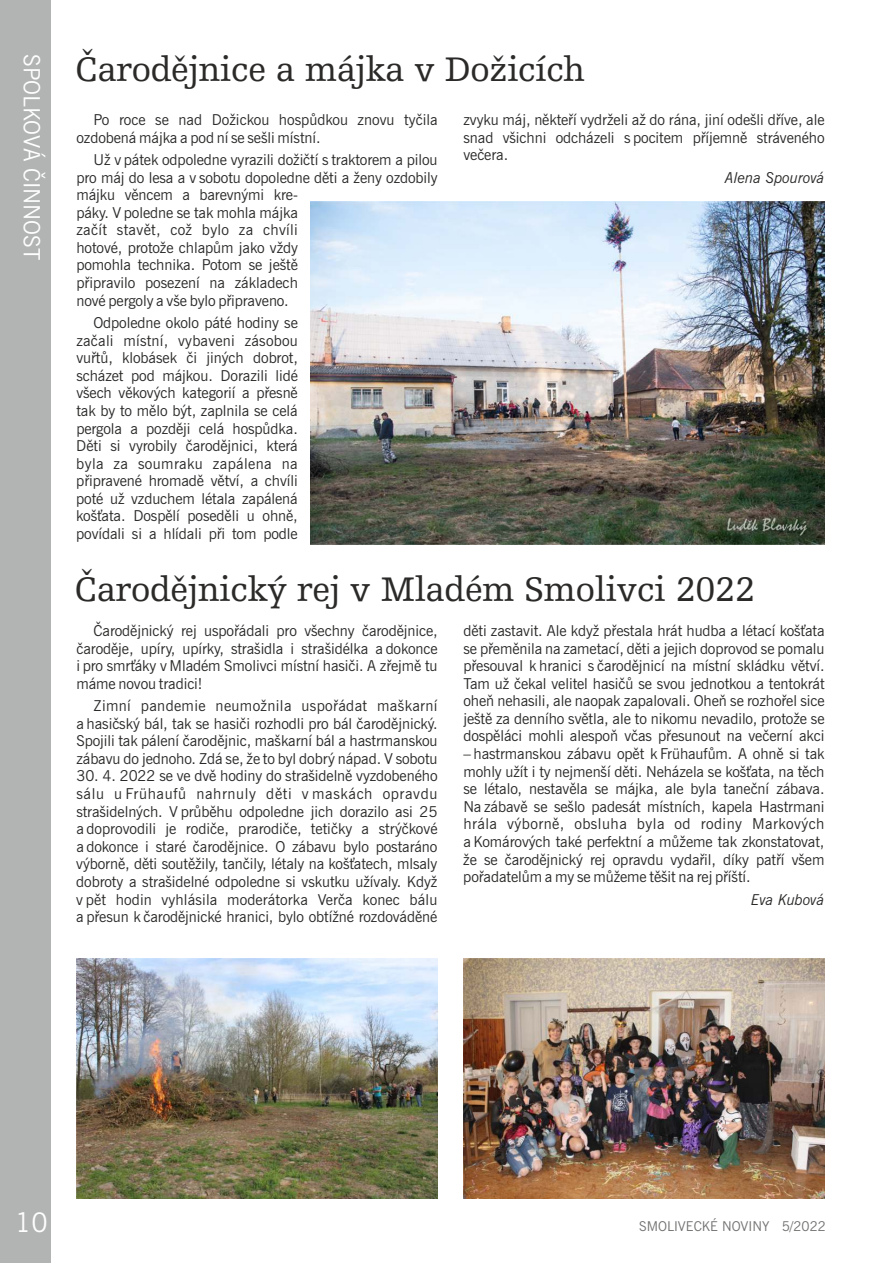
<style>
.page{position:relative;width:893px;height:1263px;background:#fff}
.page>*{position:absolute;margin:0;border:0;box-sizing:border-box;transform-origin:0 0}
.t1{font:36px "Humanist Slabserif 712 AT";letter-spacing:-.005em;color:#2b2a29}
.t2{font:27px "News Gothic AT";color:#fefefe}
.t3{font:22.5px "News Gothic AT";color:#fefefe}
.t4{font:15px/17.5px "News Gothic AT";letter-spacing:-.005em;color:#2b2a29;text-align:justify}
.t5{font:italic 15px "News Gothic AT";letter-spacing:-.005em;color:#2b2a29}
.t6{font:13.5px "News Gothic AT";color:#727271}
</style>
<div class="page">
<div style="left:0;top:0;width:51px;height:1263px;background:#b2b3b3"></div>
<img style="left:311px;top:201px;width:514px;height:344px">
<img style="left:463px;top:958px;width:362px;height:241px">
<img style="left:76px;top:958px;width:362px;height:241px">
<h3 class="t3" style="left:40px;top:54px;width:207px;rotate:90deg">SPOLKOVÁ ČINNOST</h3>
<h1 class="t1" style="left:75px;top:55px;width:511px">Čarodějnice a májka v Dožicích</h1>
<p class="t4" style="left:77px;top:112px;width:363px;text-indent:17px">Po roce se nad Dožickou hospůdkou znovu tyčila ozdobená májka a pod ní se sešli místní.</p>
<p class="t4" style="left:76px;top:152px;width:363px;text-align:left;text-indent:17px">Už v pátek odpoledne vyrazili dožičtí s traktorem a pilou pro máj do lesa a v sobotu dopoledne děti a ženy ozdobily májku věncem a barevnými kre-<br>páky. V poledne se tak mohla májka<br>začít stavět, což bylo za chvíli<br>hotové, protože chlapům jako vždy<br>pomohla technika. Potom se ještě<br>připravilo posezení na základech<br>nové pergoly a vše bylo připraveno.</p>
<p class="t4" style="left:76px;top:315px;width:223px;text-indent:17px">Odpoledne okolo páté hodiny se začali místní, vybaveni zásobou vuřtů, klobásek či jiných dobrot, scházet pod májkou. Dorazili lidé všech věkových kategorií a přesně tak by to mělo být, zaplnila se celá pergola a později celá hospůdka.<br>Děti si vyrobily čarodějnici, která byla za soumraku zapálena na připravené hromadě větví, a chvíli poté už vzduchem létala zapálená košťata. Dospělí poseděli u ohně, povídali si a hlídali při tom podle</p>
<p class="t4" style="left:463px;top:112px;width:363px">zvyku máj, někteří vydrželi až do rána, jiní odešli dříve, ale snad všichni odcházeli s pocitem příjemně stráveného večera.</p>
<p class="t5" style="left:725px;top:172px;width:101px">Alena Spourová</p>
<h1 class="t1" style="left:75px;top:575px;width:682px">Čarodějnický rej v Mladém Smolivci 2022</h1>
<p class="t4" style="left:76px;top:623px;width:363px;text-indent:17px">Čarodějnický rej uspořádali pro všechny čarodějnice, čaroděje, upíry, upírky, strašidla i strašidélka a dokonce i pro smrťáky v Mladém Smolivci místní hasiči. A zřejmě tu máme novou tradici!</p>
<p class="t4" style="left:76px;top:698px;width:363px;text-indent:17px">Zimní pandemie neumožnila uspořádat maškarní a hasičský bál, tak se hasiči rozhodli pro bál čarodějnický.<br>Spojili tak pálení čarodějnic, maškarní bál a hastrmanskou zábavu do jednoho. Zdá se, že to byl dobrý nápad. V sobotu</p>
<p class="t4" style="left:76px;top:769px;width:363px">30. 4. 2022 se ve dvě hodiny do strašidelně vyzdobeného sálu u Frühaufů nahrnuly děti v maskách opravdu strašidelných. V průběhu odpoledne jich dorazilo asi 25 a doprovodili je rodiče, prarodiče, tetičky a strýčkové a dokonce i staré čarodějnice. O zábavu bylo postaráno výborně, děti soutěžily, tančily, létaly na košťatech, mlsaly dobroty a strašidelné odpoledne si vskutku užívaly. Když v pět hodin vyhlásila moderátorka Verča konec bálu a přesun k čarodějnické hranici, bylo obtížné rozdováděné</p>
<p class="t4" style="left:463px;top:623px;width:363px">děti zastavit. Ale když přestala hrát hudba a létací košťata se přeměnila na zametací, děti a jejich doprovod se pomalu přesouval k hranici s čarodějnicí na místní skládku větví.<br>Tam už čekal velitel hasičů se svou jednotkou a tentokrát oheň nehasili, ale naopak zapalovali. Oheň se rozhořel sice ještě za denního světla, ale to nikomu nevadilo, protože se dospěláci mohli alespoň včas přesunout na večerní akci</p>
<p class="t4" style="left:463px;top:746px;width:363px">– hastrmanskou zábavu opět k Frühaufům. A ohně si tak mohly užít i ty nejmenší děti. Neházela se košťata, na těch se létalo, nestavěla se májka, ale byla taneční zábava.<br>Na zábavě se sešlo padesát místních, kapela Hastrmani hrála výborně, obsluha byla od rodiny Markových a Komárových také perfektní a můžeme tak zkonstatovat, že se čarodějnický rej opravdu vydařil, díky patří všem pořadatelům a my se můžeme těšit na rej příští.</p>
<p class="t5" style="left:751px;top:894px;width:75px">Eva Kubová</p>
<h2 class="t2" style="left:15px;top:1212px;width:34px">10</h2>
<p class="t6" style="left:639px;top:1221px;width:188px">SMOLIVECKÉ NOVINY 5/2022</p>
</div>
